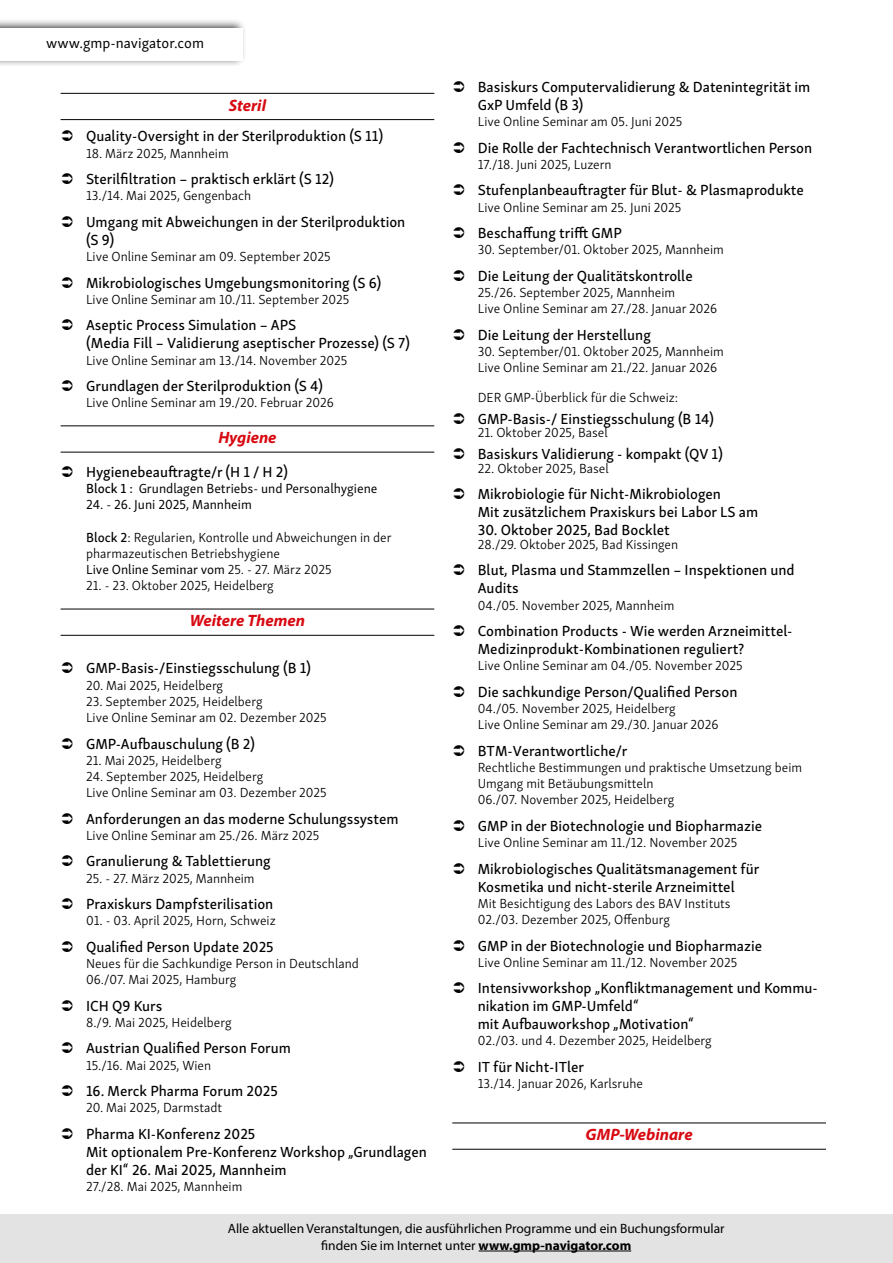
<style>
.page{position:relative;width:893px;height:1263px;background:#fff}
.page>*{position:absolute;margin:0;border:0;box-sizing:border-box;transform-origin:0 0}
.t1{font:italic 700 16.5px "Myriad Pro";color:#d70911}
.t2{font:15px/18px "Skolar Sans Latn Me";color:#000}
.t3{font:15px "Skolar Sans Latn";color:#000}
.t4{font:300 13.5px/16.2px "Skolar Sans Latn";color:#000}
.t5{font:13.5px/16.2px "Myriad Pro";color:#000;text-align:center}
.t6{font:13.5px "Skolar Sans Latn";color:#000}
.s1{font-family:"Skolar Sans Latn Me"}
.s2{font-family:"Skolar Sans Latn Me";font-weight:400}
.s3{font-weight:400}
.s4{font-weight:700}
</style>
<div class="page">
<hr style="left:61px;top:93px;width:373px;height:1px;background:#000">
<hr style="left:61px;top:119px;width:373px;height:1px;background:#000">
<hr style="left:61px;top:425px;width:373px;height:1px;background:#000">
<hr style="left:61px;top:452px;width:373px;height:1px;background:#000">
<hr style="left:61px;top:609px;width:373px;height:1px;background:#000">
<hr style="left:61px;top:635px;width:373px;height:1px;background:#000">
<hr style="left:452px;top:1122px;width:374px;height:1px;background:#000">
<hr style="left:452px;top:1149px;width:374px;height:1px;background:#000">
<div style="left:0;top:1215px;width:893px;height:48px;background:#e3e3e3"></div>
<hr style="left:479px;top:1250px;width:152px;height:1px;background:#000">
<div style="left:0;top:18px;width:247px;height:49px;background:#000;opacity:.75"></div>
<div style="left:0;top:28px;width:242px;height:32px;background:#fff"></div>
<p class="t3" style="left:46px;top:31px;width:159px">www.gmp-navigator.com</p>
<p class="t1" style="left:229px;top:94px;width:39px">Steril</p>
<p class="t2" style="left:86px;top:126px;width:299px">Quality-Oversight in der Sterilproduktion (S 11)</p>
<p class="t4" style="left:86px;top:144px;width:144px">18. März 2025, Mannheim</p>
<p class="t2" style="left:86px;top:169px;width:249px">Sterilfiltration – praktisch erklärt (S 12)</p>
<p class="t4" style="left:86px;top:187px;width:167px">13./14. Mai 2025, Gengenbach</p>
<p class="t2" style="left:86px;top:212px;width:321px">Umgang mit Abweichungen in der Sterilproduktion (S 9)</p>
<p class="t4" style="left:86px;top:247px;width:246px">Live Online Seminar am 09. September 2025</p>
<p class="t2" style="left:86px;top:272px;width:297px">Mikrobiologisches Umgebungsmonitoring (S 6)</p>
<p class="t4" style="left:86px;top:290px;width:265px">Live Online Seminar am 10./11. September 2025</p>
<p class="t2" style="left:86px;top:315px;width:326px">Aseptic Process Simulation – APS<br>(Media Fill – Validierung aseptischer Prozesse) (S 7)</p>
<p class="t4" style="left:86px;top:351px;width:263px">Live Online Seminar am 13./14. November 2025</p>
<p class="t2" style="left:86px;top:376px;width:238px">Grundlagen der Sterilproduktion (S 4)</p>
<p class="t4" style="left:86px;top:394px;width:249px">Live Online Seminar am 19./20. Februar 2026</p>
<p class="t1" style="left:218px;top:427px;width:60px">Hygiene</p>
<p class="t2" style="left:86px;top:462px;width:204px">Hygienebeauftragte/r (H 1 / H 2)</p>
<p class="t6" style="left:86px;top:478px;width:293px"><span class="s1">Block 1 :</span> Grundlagen Betriebs- und Personalhygiene</p>
<p class="t6" style="left:86px;top:495px;width:167px">24. - 26. Juni 2025, Mannheim</p>
<p class="t4" style="left:86px;top:528px;width:307px"><span class="s2">Block 2</span>: Regularien, Kontrolle und Abweichungen in der pharmazeutischen Betriebshygiene<br><span class="s3">Live Online Seminar vom</span> 25. - 27. März 2025</p>
<p class="t4" style="left:86px;top:577px;width:189px">21. - 23. Oktober 2025, Heidelberg</p>
<p class="t1" style="left:190px;top:610px;width:117px">Weitere Themen</p>
<p class="t2" style="left:86px;top:658px;width:227px">GMP-Basis-/Einstiegsschulung (B 1)</p>
<p class="t4" style="left:86px;top:676px;width:139px">20. Mai 2025, Heidelberg</p>
<p class="t4" style="left:86px;top:692px;width:242px">23. September 2025, Heidelberg<br>Live Online Seminar am 02. Dezember 2025</p>
<p class="t2" style="left:86px;top:733px;width:171px">GMP-Aufbauschulung (B 2)</p>
<p class="t4" style="left:86px;top:751px;width:137px">21. Mai 2025, Heidelberg</p>
<p class="t4" style="left:86px;top:767px;width:242px">24. September 2025, Heidelberg<br>Live Online Seminar am 03. Dezember 2025</p>
<p class="t2" style="left:86px;top:808px;width:314px">Anforderungen an das moderne Schulungssystem</p>
<p class="t4" style="left:86px;top:826px;width:235px">Live Online Seminar am 25./26. März 2025</p>
<p class="t2" style="left:86px;top:851px;width:186px">Granulierung &amp; Tablettierung</p>
<p class="t4" style="left:86px;top:869px;width:170px">25. - 27. März 2025, Mannheim</p>
<p class="t2" style="left:86px;top:894px;width:189px">Praxiskurs Dampfsterilisation</p>
<p class="t4" style="left:86px;top:911px;width:191px">01. - 03. April 2025, Horn, Schweiz</p>
<p class="t2" style="left:86px;top:936px;width:189px">Qualified Person Update 2025</p>
<p class="t4" style="left:86px;top:954px;width:274px">Neues für die Sachkundige Person in Deutschland<br>06./07. Mai 2025, Hamburg</p>
<p class="t2" style="left:86px;top:995px;width:78px">ICH Q9 Kurs</p>
<p class="t4" style="left:86px;top:1013px;width:147px">8./9. Mai 2025, Heidelberg</p>
<p class="t2" style="left:86px;top:1038px;width:206px">Austrian Qualified Person Forum</p>
<p class="t4" style="left:86px;top:1056px;width:127px">15./16. Mai 2025, Wien</p>
<p class="t2" style="left:86px;top:1081px;width:193px">16. Merck Pharma Forum 2025</p>
<p class="t4" style="left:86px;top:1098px;width:137px">20. Mai 2025, Darmstadt</p>
<p class="t2" style="left:86px;top:1123px;width:342px">Pharma KI-Konferenz 2025<br>Mit optionalem Pre-Konferenz Workshop „Grundlagen der KI“ 26. Mai 2025, Mannheim</p>
<p class="t4" style="left:86px;top:1177px;width:158px">27./28. Mai 2025, Mannheim</p>
<p class="t2" style="left:478px;top:77px;width:334px">Basiskurs Computervalidierung &amp; Datenintegrität im<br>GxP Umfeld (B 3)</p>
<p class="t4" style="left:478px;top:113px;width:206px">Live Online Seminar am 05. Juni 2025</p>
<p class="t2" style="left:478px;top:137px;width:336px">Die Rolle der Fachtechnisch Verantwortlichen Person</p>
<p class="t4" style="left:478px;top:155px;width:135px">17./18. Juni 2025, Luzern</p>
<p class="t2" style="left:478px;top:180px;width:328px">Stufenplanbeauftragter für Blut- &amp; Plasmaprodukte</p>
<p class="t4" style="left:478px;top:198px;width:205px">Live Online Seminar am 25. Juni 2025</p>
<p class="t2" style="left:478px;top:223px;width:146px">Beschaffung trifft GMP</p>
<p class="t4" style="left:478px;top:241px;width:248px">30. September/01. Oktober 2025, Mannheim</p>
<p class="t2" style="left:478px;top:266px;width:216px">Die Leitung der Qualitätskontrolle</p>
<p class="t4" style="left:478px;top:283px;width:241px">25./26. September 2025, Mannheim<br>Live Online Seminar am 27./28. Januar 2026</p>
<p class="t2" style="left:478px;top:324px;width:175px">Die Leitung der Herstellung</p>
<p class="t4" style="left:478px;top:342px;width:248px">30. September/01. Oktober 2025, Mannheim<br>Live Online Seminar am 21./22. Januar 2026</p>
<p class="t4" style="left:478px;top:388px;width:202px">DER GMP-Überblick für die Schweiz:</p>
<p class="t2" style="left:478px;top:409px;width:238px">GMP-Basis-/ Einstiegsschulung (B 14)</p>
<p class="t4" style="left:478px;top:424px;width:132px">21. Oktober 2025, Basel</p>
<p class="t2" style="left:478px;top:444px;width:247px">Basiskurs Validierung - kompakt (QV 1)</p>
<p class="t4" style="left:478px;top:459px;width:132px">22. Oktober 2025, Basel</p>
<p class="t2" style="left:478px;top:484px;width:282px">Mikrobiologie für Nicht-Mikrobiologen<br>Mit zusätzlichem Praxiskurs bei Labor LS am</p>
<p class="t2" style="left:478px;top:520px;width:193px">30. Oktober 2025, Bad Bocklet</p>
<p class="t4" style="left:478px;top:535px;width:202px">28./29. Oktober 2025, Bad Kissingen</p>
<p class="t2" style="left:478px;top:560px;width:318px">Blut, Plasma und Stammzellen – Inspektionen und<br>Audits</p>
<p class="t4" style="left:478px;top:596px;width:198px">04./05. November 2025, Mannheim</p>
<p class="t2" style="left:478px;top:621px;width:316px">Combination Products - Wie werden Arzneimittel-<br>Medizinprodukt-Kombinationen reguliert?</p>
<p class="t4" style="left:478px;top:657px;width:266px">Live Online Seminar am 04./05. November 2025</p>
<p class="t2" style="left:478px;top:681px;width:261px">Die sachkundige Person/Qualified Person</p>
<p class="t4" style="left:478px;top:699px;width:242px">04./05. November 2025, Heidelberg<br>Live Online Seminar am 29./30. Januar 2026</p>
<p class="t2" style="left:478px;top:740px;width:151px">BTM-Verantwortliche/r</p>
<p class="t4" style="left:478px;top:758px;width:326px">Rechtliche Bestimmungen und praktische Umsetzung beim<br>Umgang mit Betäubungsmitteln<br>06./07. November 2025, Heidelberg</p>
<p class="t2" style="left:478px;top:815px;width:286px">GMP in der Biotechnologie und Biopharmazie</p>
<p class="t4" style="left:478px;top:833px;width:261px">Live Online Seminar am 11./12. November 2025</p>
<p class="t2" style="left:478px;top:858px;width:283px">Mikrobiologisches Qualitätsmanagement für<br>Kosmetika und nicht-sterile Arzneimittel</p>
<p class="t4" style="left:478px;top:894px;width:254px">Mit Besichtigung des Labors des BAV Instituts<br>02./03. Dezember 2025, Offenburg</p>
<p class="t2" style="left:478px;top:935px;width:286px">GMP in der Biotechnologie und Biopharmazie</p>
<p class="t4" style="left:478px;top:953px;width:261px">Live Online Seminar am 11./12. November 2025</p>
<p class="t2" style="left:478px;top:978px;width:342px">Intensivworkshop „Konfliktmanagement und Kommu&shy;nikation im GMP-Umfeld“<br>mit Aufbauworkshop „Motivation“</p>
<p class="t4" style="left:478px;top:1032px;width:236px">02./03. und 4. Dezember 2025, Heidelberg</p>
<p class="t2" style="left:478px;top:1056px;width:108px">IT für Nicht-ITler</p>
<p class="t4" style="left:478px;top:1074px;width:167px">13./14. Januar 2026, Karlsruhe</p>
<p class="t1" style="left:586px;top:1124px;width:109px">GMP-Webinare</p>
<p class="t5" style="left:228px;top:1220px;width:498px">Alle aktuellen Veranstaltungen, die ausführlichen Programme und ein Buchungsformular finden Sie im Internet unter <span class="s4">www.gmp-navigator.com</span></p>
</div>
